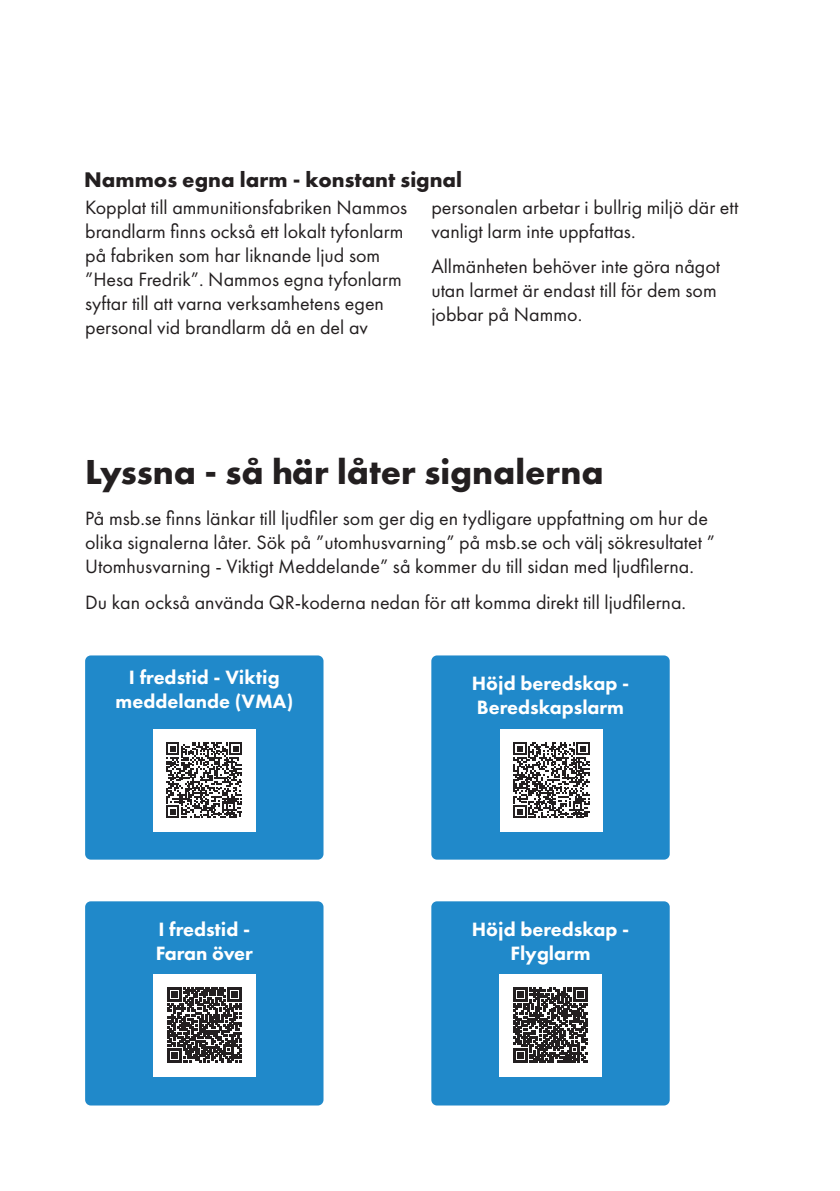
<style>
.page{position:relative;width:840px;height:1191px;background:#fff}
.page>*{position:absolute;margin:0;border:0;box-sizing:border-box;transform-origin:0 0}
.t1{font:700 36px "Futura PT";color:#231f20}
.t2{font:700 22px "Futura PT";color:#231f20}
.t3{font:20px/24px "Futura PT";color:#231f20}
.t4{font:800 20px/24px "Futura PT";color:#fff;text-align:center}
</style>
<div class="page">
<div style="left:85px;top:655px;width:238px;height:204px;background:#2089ca;border-radius:6px"></div>
<div style="left:153px;top:729px;width:102px;height:102px;background:#fff"></div>
<svg style="left:166px;top:742px;width:76px;height:76px"></svg>
<div style="left:85px;top:901px;width:238px;height:204px;background:#2089ca;border-radius:6px"></div>
<div style="left:153px;top:974px;width:102px;height:102px;background:#fff"></div>
<svg style="left:167px;top:987px;width:74px;height:75px"></svg>
<div style="left:431px;top:655px;width:238px;height:204px;background:#2089ca;border-radius:6px"></div>
<div style="left:500px;top:729px;width:102px;height:102px;background:#fff"></div>
<svg style="left:513px;top:742px;width:76px;height:76px"></svg>
<div style="left:431px;top:901px;width:238px;height:204px;background:#2089ca;border-radius:6px"></div>
<div style="left:499px;top:974px;width:102px;height:102px;background:#fff"></div>
<svg style="left:513px;top:987px;width:74px;height:75px"></svg>
<p class="t2" style="left:84px;top:165px;width:379px">Nammos egna larm - konstant signal</p>
<p class="t3" style="left:85px;top:195px;width:323px">Kopplat till ammunitionsfabriken Nammos brandlarm finns också ett lokalt tyfonlarm på fabriken som har liknande ljud som ”Hesa Fredrik”. Nammos egna tyfonlarm syftar till att varna verksamhetens egen personal vid brandlarm då en del av</p>
<p class="t3" style="left:431px;top:195px;width:308px">personalen arbetar i bullrig miljö där ett vanligt larm inte uppfattas.</p>
<p class="t3" style="left:431px;top:254px;width:290px">Allmänheten behöver inte göra något utan larmet är endast till för dem som jobbar på Nammo.</p>
<p class="t1" style="left:85px;top:449px;width:519px">Lyssna - så här låter signalerna</p>
<p class="t3" style="left:85px;top:506px;width:631px">På msb.se finns länkar till ljudfiler som ger dig en tydligare uppfattning om hur de olika signalerna låter. Sök på ”utomhusvarning” på msb.se och välj sökresultatet ”<br>Utomhusvarning - Viktigt Meddelande” så kommer du till sidan med ljudfilerna.</p>
<p class="t3" style="left:85px;top:590px;width:602px">Du kan också använda QR-koderna nedan för att komma direkt till ljudfilerna.</p>
<p class="t4" style="left:115px;top:665px;width:179px">I fredstid - Viktig meddelande (VMA)</p>
<p class="t4" style="left:156px;top:916px;width:99px;text-align:left">I fredstid -<br>Faran över</p>
<p class="t4" style="left:471px;top:670px;width:159px;text-align:left">Höjd beredskap -<br>Beredskapslarm</p>
<p class="t4" style="left:471px;top:916px;width:159px">Höjd beredskap -<br>Flyglarm</p>
</div>
